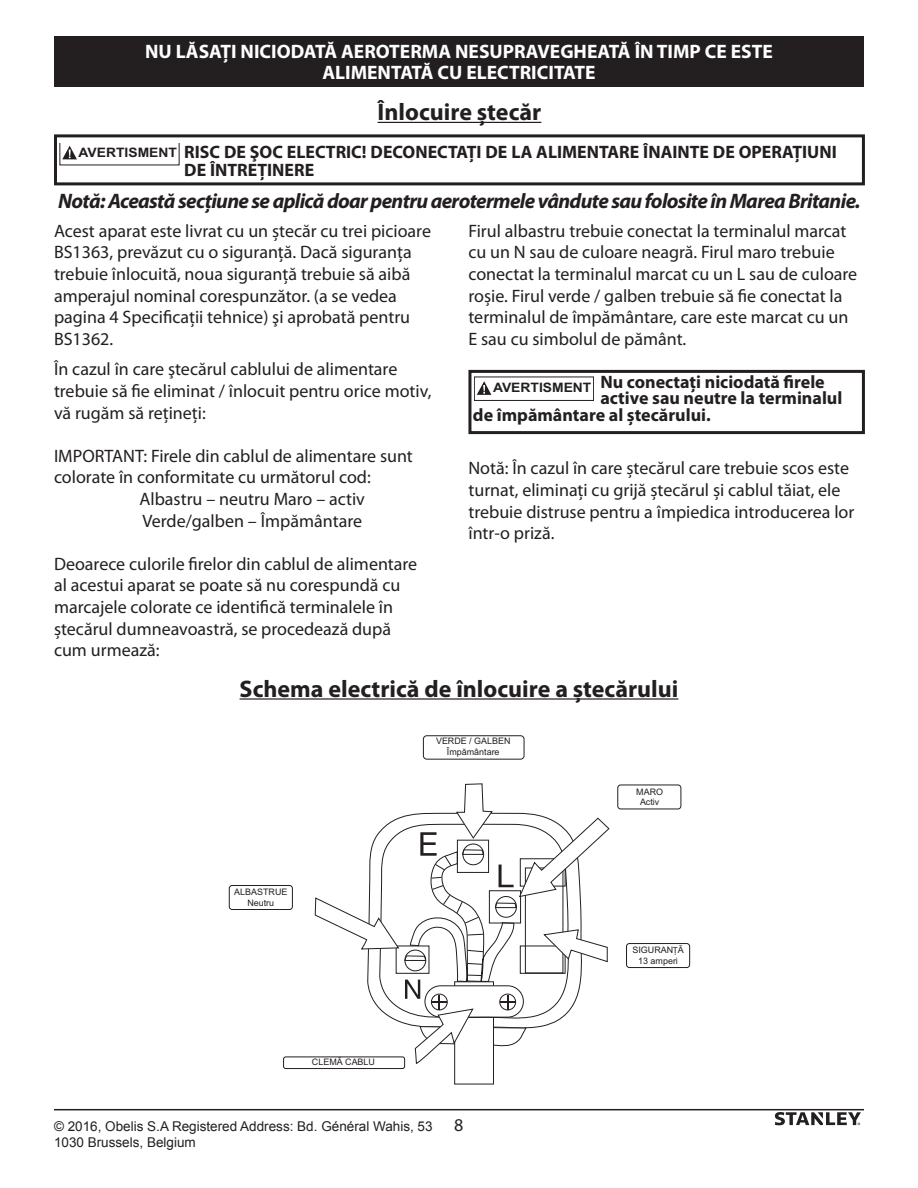
<style>
.page{position:relative;width:918px;height:1188px;background:#fff}
.page>*{position:absolute;margin:0;border:0;box-sizing:border-box;transform-origin:0 0}
.t1{font:700 24px "Myriad Pro";color:#231f20}
.t2{font:italic 700 21px "Myriad Pro";letter-spacing:-.03em;color:#231f20}
.t3{font:700 19.5px/21px "Myriad Pro";color:#fff;text-align:center}
.Body_Header{font:18px/21.6px "Myriad Pro";color:#231f20}
.paragraph{font:700 18px/18px "Myriad Pro";color:#231f20}
.t4{font:13.5px/16.2px "Arial";color:#231f20}
.t5{font:700 13.05px "Arial";color:#231f20;scale:1.07 1}
.t6{font:9px/10.6px "Arial";color:#231f20;text-align:center}
.s1{font-family:"Myriad Pro"}
</style>
<div class="page">
<hr style="left:54px;top:1109px;width:810px;height:1px;background:#231f20">
<svg style="left:775px;top:1112px;width:86px;height:13px"></svg>
<div style="left:54px;top:36px;width:810px;height:50px;background:#231f20"></div>
<div style="left:54px;top:134px;width:811px;height:51px;border:3px solid #231f20"></div>
<svg style="left:60px;top:144px;width:120px;height:21px"></svg>
<hr style="left:378px;top:122px;width:163px;height:1px;background:#231f20">
<div style="left:468px;top:370px;width:397px;height:64px;border:3px solid #231f20"></div>
<div style="left:474px;top:377px;width:120px;height:24px;border:1px solid #231f20"></div>
<svg style="left:477px;top:381px;width:14px;height:14px"></svg>
<div style="left:454px;top:981px;width:40px;height:103px;border:1px solid #231f20"></div>
<div style="left:229px;top:885px;width:64px;height:25px;border:1px solid #231f20;border-radius:3px"></div>
<div style="left:423px;top:735px;width:102px;height:25px;border:1px solid #231f20;border-radius:3px"></div>
<div style="left:617px;top:785px;width:64px;height:24px;border:1px solid #231f20;border-radius:3px"></div>
<div style="left:626px;top:943px;width:64px;height:25px;border:1px solid #231f20;border-radius:3px"></div>
<svg style="left:314px;top:783px;width:296px;height:282px"></svg>
<div style="left:284px;top:1057px;width:121px;height:12px;background:#fff;border-radius:2px"></div>
<div style="left:283px;top:1056px;width:122px;height:13px;border:1px solid #231f20;border-radius:2px"></div>
<hr style="left:240px;top:698px;width:438px;height:2px;background:#231f20">
<p class="t3" style="left:145px;top:40px;width:629px">NU LĂSAŢI NICIODATĂ AEROTERMA NESUPRAVEGHEATĂ ÎN TIMP CE ESTE<br>ALIMENTATĂ CU ELECTRICITATE</p>
<p class="t5" style="left:79px;top:145px;width:93px">AVERTISMENT</p>
<p class="t1" style="left:378px;top:96px;width:165px">Înlocuire ștecăr</p>
<p class="paragraph" style="left:184px;top:142px;width:654px">RISC DE ŞOC ELECTRIC! DECONECTAŢI DE LA ALIMENTARE ÎNAINTE DE OPERAȚIUNI<br>DE ÎNTREŢINERE</p>
<p class="t2" style="left:58px;top:188px;width:804px">Notă: Această secţiune se aplică doar pentru aerotermele vândute sau folosite în Marea Britanie.</p>
<p class="Body_Header" style="left:54px;top:220px;width:379px">Acest aparat este livrat cu un ștecăr cu trei picioare BS1363, prevăzut cu o siguranţă. Dacă siguranța trebuie înlocuită, noua siguranță trebuie să aibă amperajul nominal corespunzător. (a se vedea pagina 4 Specificații tehnice) şi aprobată pentru BS1362.</p>
<p class="Body_Header" style="left:54px;top:358px;width:379px">În cazul în care ştecărul cablului de alimentare trebuie să fie eliminat / înlocuit pentru orice motiv, vă rugăm să reţineţi:</p>
<p class="Body_Header" style="left:54px;top:445px;width:360px">IMPORTANT: Firele din cablul de alimentare sunt colorate în conformitate cu următorul cod:</p>
<p class="Body_Header" style="left:140px;top:488px;width:227px">Albastru – neutru Maro – activ</p>
<p class="Body_Header" style="left:142px;top:509px;width:221px">Verde/galben – Împământare</p>
<p class="Body_Header" style="left:54px;top:553px;width:365px">Deoarece culorile firelor din cablul de alimentare al acestui aparat se poate să nu corespundă cu marcajele colorate ce identifică terminalele în ștecărul dumneavoastră, se procedează după cum urmează:</p>
<p class="Body_Header" style="left:468px;top:220px;width:390px">Firul albastru trebuie conectat la terminalul marcat cu un N sau de culoare neagră. Firul maro trebuie conectat la terminalul marcat cu un L sau de culoare roșie. Firul verde / galben trebuie să fie conectat la terminalul de împământare, care este marcat cu un E sau cu simbolul de pământ.</p>
<p class="paragraph" style="left:600px;top:372px;width:226px">Nu conectați niciodată firele</p>
<p class="paragraph" style="left:600px;top:389px;width:244px">active sau neutre la terminalul</p>
<p class="paragraph" style="left:473px;top:405px;width:239px">de împământare al ștecărului.</p>
<p class="t5" style="left:493px;top:380px;width:93px">AVERTISMENT</p>
<p class="Body_Header" style="left:468px;top:457px;width:387px">Notă: În cazul în care ștecărul care trebuie scos este turnat, eliminați cu grijă ștecărul și cablul tăiat, ele trebuie distruse pentru a împiedica introducerea lor într-o priză.</p>
<p class="t1" style="left:240px;top:673px;width:440px">Schema electrică de înlocuire a ștecărului</p>
<p class="t6" style="left:234px;top:886px;width:55px">ALBASTRUE<br>Neutru</p>
<p class="t6" style="left:312px;top:1057px;width:65px">CLEMĂ CABLU</p>
<p class="t6" style="left:436px;top:736px;width:76px">VERDE / GALBEN<br>Împământare</p>
<p class="t4" style="left:54px;top:1118px;width:380px">© 2016, Obelis S.A Registered Address: Bd. Général Wahis, 53<br>1030 Brussels, Belgium</p>
<p class="Body_Header" style="left:454px;top:1114px;width:11px">8</p>
<p class="t6" style="left:636px;top:786px;width:28px">MARO<br>Activ</p>
<p class="t6" style="left:633px;top:945px;width:53px">SIGURAN<span class="s1">Ț</span>Ă<br>13 amperi</p>
</div>
